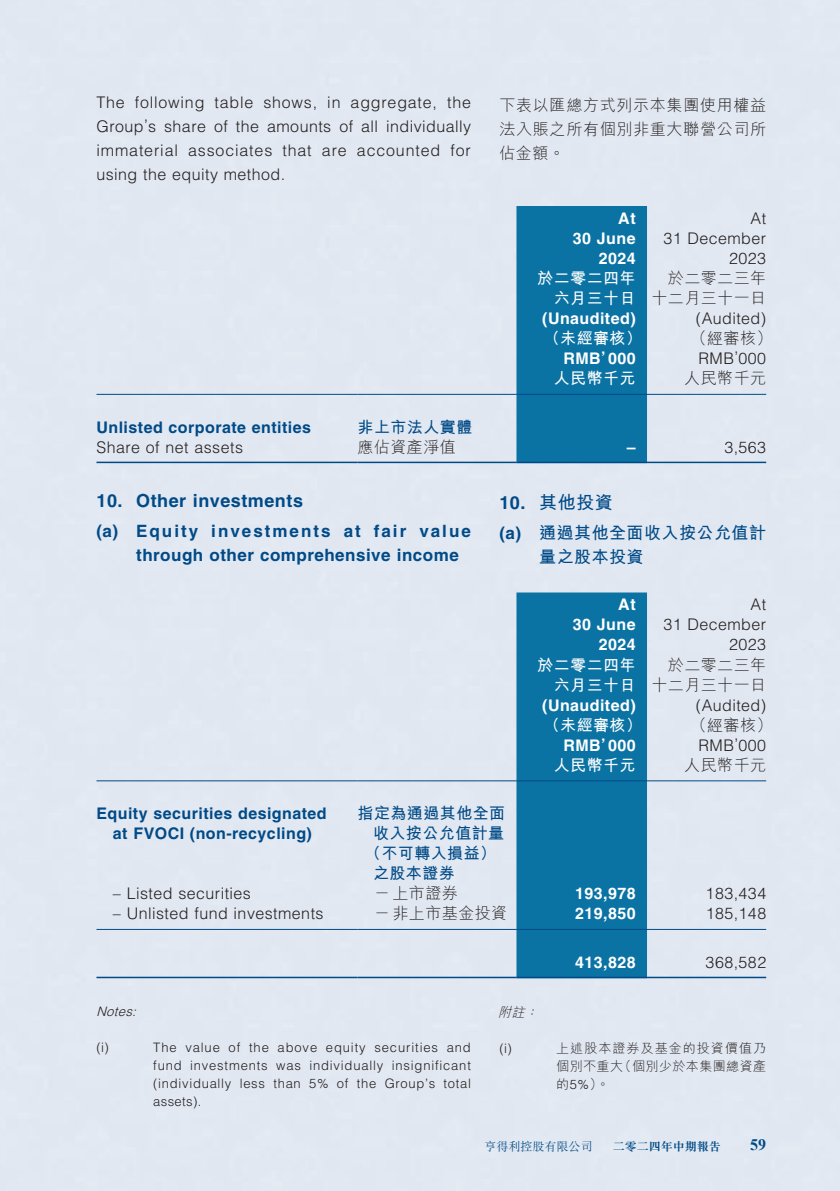
<style>
.page{position:relative;width:840px;height:1191px;background:#fff}
.page>*{position:absolute;margin:0;border:0;box-sizing:border-box;transform-origin:0 0}
.t1{font:700 18px "Helvetica LT Std";letter-spacing:.03em;color:#004a87}
.t2{font:700 18px "M Hei HK";color:#004a87}
.t3{font:700 17px/24px "Helvetica LT Std";letter-spacing:.03em;color:#004a87}
.t4{font:700 17px/24px "M Hei HK";letter-spacing:.03em;color:#004a87}
.t5{font:300 16px/20px "Helvetica LT Std";letter-spacing:.03em;color:#231f20;text-align:right}
.t6{font:300 16px/20px "M Hei HK";letter-spacing:.03em;color:#231f20;text-align:right}
.t7{font:700 16px/20px "Helvetica LT Std";letter-spacing:.03em;color:#fff;text-align:right}
.t8{font:700 16px/20px "Helvetica LT Std";letter-spacing:.03em;color:#004a87;text-align:center}
.t9{font:700 16px/20px "M Hei HK";letter-spacing:.03em;color:#fff;text-align:right}
.t10{font:700 16px "M Hei HK";letter-spacing:.03em;color:#004a87}
.t11{font:700 16px "Times New Roman";color:#004a87}
.t12{font:300 13px/18px "Helvetica LT Std";letter-spacing:.055em;color:#231f20;text-align:justify}
.t13{font:300 13px/18px "M Hei HK";letter-spacing:.08em;color:#231f20;text-align:justify}
.t14{font:italic 300 13px "Helvetica LT Std";color:#231f20}
.t15{font:italic 300 13px "M Hei HK";color:#231f20}
.t16{font:300 12px "M Sung HK";color:#004a87}
.t17{font:700 12px "M Sung HK";color:#004a87}
.s1{font-family:"Helvetica LT Std"}
</style>
<div class="page">
<div style="left:0;top:0;width:839px;height:1191px;background:#e2e8f1"></div>
<div style="left:516px;top:206px;width:130px;height:255px;background:#0a73a4"></div>
<hr style="left:96px;top:394px;width:261px;height:1px;background:#004a87">
<hr style="left:357px;top:394px;width:159px;height:1px;background:#004a87">
<hr style="left:516px;top:394px;width:130px;height:1px;background:#004a87">
<hr style="left:646px;top:394px;width:119px;height:1px;background:#004a87">
<hr style="left:96px;top:461px;width:261px;height:2px;background:#004a87">
<hr style="left:357px;top:461px;width:159px;height:2px;background:#004a87">
<hr style="left:516px;top:461px;width:130px;height:2px;background:#004a87">
<hr style="left:646px;top:461px;width:119px;height:2px;background:#004a87">
<div style="left:516px;top:592px;width:130px;height:384px;background:#0a73a4"></div>
<hr style="left:96px;top:780px;width:261px;height:1px;background:#004a87">
<hr style="left:357px;top:780px;width:159px;height:1px;background:#004a87">
<hr style="left:516px;top:780px;width:130px;height:1px;background:#004a87">
<hr style="left:646px;top:780px;width:119px;height:1px;background:#004a87">
<hr style="left:96px;top:929px;width:261px;height:1px;background:#004a87">
<hr style="left:357px;top:929px;width:159px;height:1px;background:#004a87">
<hr style="left:516px;top:929px;width:130px;height:1px;background:#004a87">
<hr style="left:646px;top:929px;width:119px;height:1px;background:#004a87">
<hr style="left:96px;top:976px;width:261px;height:2px;background:#004a87">
<hr style="left:357px;top:976px;width:159px;height:2px;background:#004a87">
<hr style="left:516px;top:976px;width:130px;height:2px;background:#004a87">
<hr style="left:646px;top:976px;width:119px;height:2px;background:#004a87">
<p class="t5" style="left:96px;top:90px;width:376px;line-height:24px;text-align:justify">The following table shows, in aggregate, the Group’s share of the amounts of all individually immaterial associates that are accounted for using the equity method.</p>
<p class="t6" style="left:499px;top:93px;width:268px;line-height:24px;text-align:justify">下表以匯總方式列示本集團使用權益法入賬之所有個別非重大聯營公司所佔金額。</p>
<p class="t7" style="left:572px;top:208px;width:64px">At<br>30 June<br>2024</p>
<p class="t5" style="left:663px;top:208px;width:104px">At<br>31 December<br>2023</p>
<p class="t9" style="left:537px;top:267px;width:100px">於二零二四年六月三十日</p>
<p class="t6" style="left:651px;top:268px;width:116px">於二零二三年十二月三十一日</p>
<p class="t7" style="left:542px;top:308px;width:95px">(Unaudited)</p>
<p class="t5" style="left:695px;top:308px;width:72px">(Audited)</p>
<p class="t9" style="left:543px;top:327px;width:100px">（未經審核）</p>
<p class="t6" style="left:690px;top:328px;width:83px">（經審核）</p>
<p class="t7" style="left:563px;top:348px;width:74px">RMB’ 000</p>
<p class="t5" style="left:698px;top:348px;width:69px">RMB’000</p>
<p class="t9" style="left:553px;top:367px;width:83px">人民幣千元</p>
<p class="t6" style="left:684px;top:368px;width:83px">人民幣千元</p>
<p class="t8" style="left:96px;top:417px;width:216px">Unlisted corporate entities</p>
<p class="t10" style="left:357px;top:415px;width:116px">非上市法人實體</p>
<p class="t5" style="left:96px;top:437px;width:148px">Share of net assets</p>
<p class="t6" style="left:357px;top:436px;width:100px">應佔資產淨值</p>
<p class="t7" style="left:626px;top:437px;width:10px">–</p>
<p class="t5" style="left:724px;top:437px;width:43px">3,563</p>
<p class="t1" style="left:96px;top:490px;width:208px">10. Other investments</p>
<p class="t3" style="left:136px;top:518px;width:336px;text-indent:-40px">(a) Equity investments at fair value through other comprehensive income</p>
<p class="t7" style="left:572px;top:594px;width:64px">At<br>30 June<br>2024</p>
<p class="t5" style="left:663px;top:594px;width:104px">At<br>31 December<br>2023</p>
<p class="t9" style="left:537px;top:653px;width:100px">於二零二四年六月三十日</p>
<p class="t6" style="left:651px;top:654px;width:116px">於二零二三年十二月三十一日</p>
<p class="t7" style="left:542px;top:694px;width:95px">(Unaudited)</p>
<p class="t5" style="left:695px;top:694px;width:72px">(Audited)</p>
<p class="t9" style="left:543px;top:713px;width:100px">（未經審核）</p>
<p class="t6" style="left:690px;top:714px;width:83px">（經審核）</p>
<p class="t7" style="left:563px;top:734px;width:74px">RMB’ 000</p>
<p class="t5" style="left:698px;top:734px;width:69px">RMB’000</p>
<p class="t9" style="left:553px;top:753px;width:83px">人民幣千元</p>
<p class="t6" style="left:684px;top:754px;width:83px">人民幣千元</p>
<p class="t8" style="left:96px;top:803px;width:231px">Equity securities designated at FVOCI (non-recycling)</p>
<p class="t10" style="left:357px;top:801px;width:149px">指定為通過其他全面</p>
<p class="t2" style="left:499px;top:490px;width:115px"><span class="s1">10.</span> 其他投資</p>
<p class="t4" style="left:539px;top:519px;width:228px;text-indent:-40px"><span class="s1">(a)</span> 通過其他全面收入按公允值計量之股本投資</p>
<p class="t10" style="left:373px;top:821px;width:133px">收入按公允值計量</p>
<p class="t10" style="left:365px;top:841px;width:133px">（不可轉入損益）</p>
<p class="t10" style="left:373px;top:861px;width:83px">之股本證券</p>
<p class="t5" style="left:113px;top:883px;width:139px">– Listed securities</p>
<p class="t6" style="left:374px;top:883px;width:85px">－上市證券</p>
<p class="t7" style="left:574px;top:883px;width:62px">193,978</p>
<p class="t5" style="left:705px;top:883px;width:62px">183,434</p>
<p class="t5" style="left:113px;top:903px;width:212px">– Unlisted fund investments</p>
<p class="t6" style="left:374px;top:903px;width:135px">－非上市基金投資</p>
<p class="t7" style="left:574px;top:903px;width:62px">219,850</p>
<p class="t5" style="left:705px;top:903px;width:62px">185,148</p>
<p class="t7" style="left:574px;top:951px;width:62px">413,828</p>
<p class="t5" style="left:705px;top:951px;width:62px">368,582</p>
<p class="t14" style="left:96px;top:1003px;width:45px">Notes:</p>
<p class="t12" style="left:96px;top:1038px;width:14px">(i)</p>
<p class="t12" style="left:153px;top:1038px;width:319px">The value of the above equity securities and fund investments was individually insignificant (individually less than 5% of the Group’s total assets).</p>
<p class="t15" style="left:498px;top:1005px;width:45px">附註：</p>
<p class="t12" style="left:499px;top:1039px;width:14px">(i)</p>
<p class="t13" style="left:556px;top:1039px;width:211px">上述股本證券及基金的投資價值乃個別不重大（個別少於本集團總資產的<span class="s1">5%</span>）。</p>
<p class="t16" style="left:484px;top:1137px;width:109px">亨得利控股有限公司</p>
<p class="t17" style="left:612px;top:1140px;width:109px">二零二四年中期報告</p>
<p class="t11" style="left:749px;top:1133px;width:17px">59</p>
</div>
